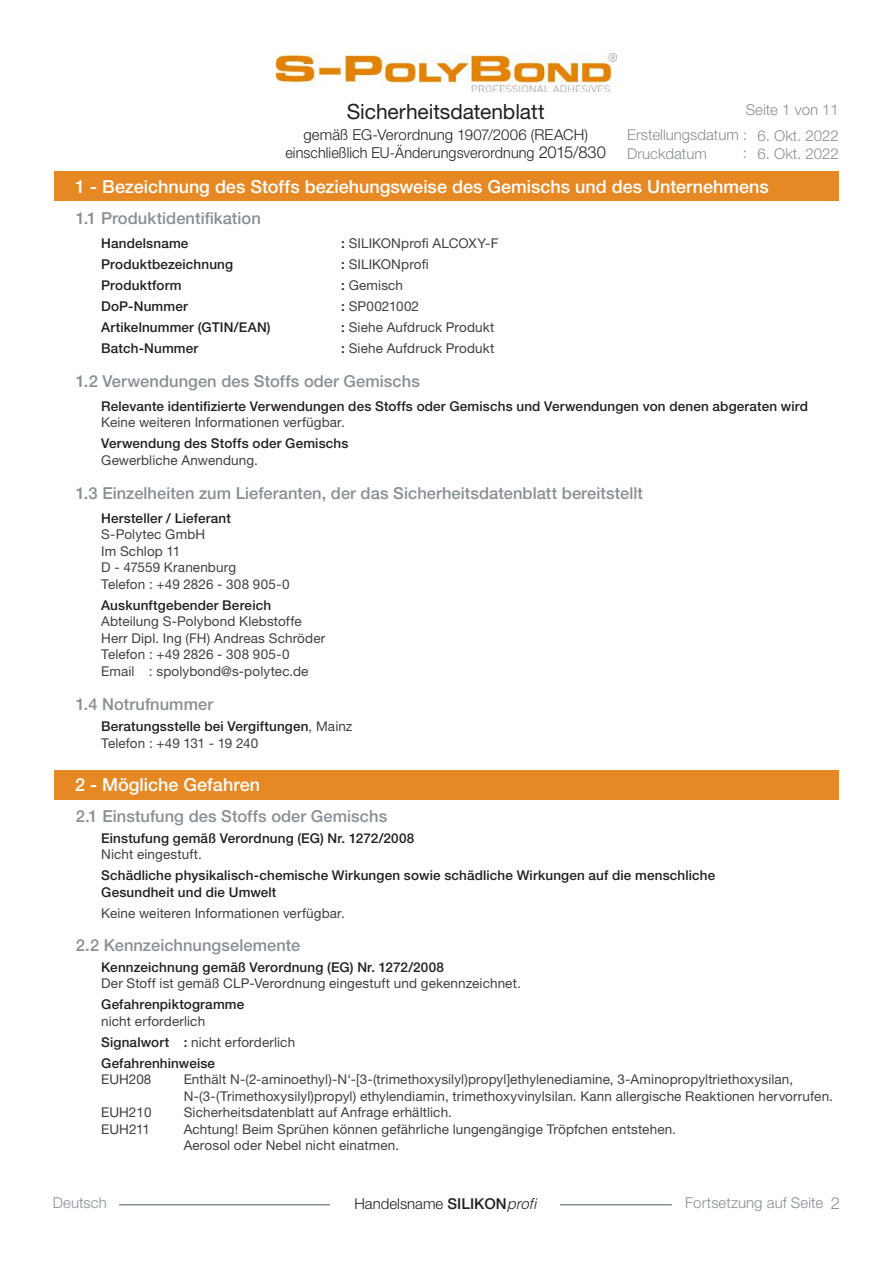
<style>
.page{position:relative;width:893px;height:1263px;background:#fff}
.page>*{position:absolute;margin:0;border:0;box-sizing:border-box;transform-origin:0 0}
.t1{font:21px "Helvetica Neue LT Std";letter-spacing:-.005em;color:#241f1f}
.t2{font:500 18px "Helvetica Neue LT Std";color:#fff}
.t3{font:500 16.5px "Helvetica Neue LT Std";letter-spacing:.005em;color:#888f95}
.t4{font:300 16.5px "Helvetica Neue LT Std";color:#888f95}
.t5{font:300 15px/18px "Helvetica Neue LT Std";letter-spacing:.005em;color:#241f1f;text-align:center}
.t6{font:300 15px/25.3px "Helvetica Neue LT Std";color:#888f95}
.t7{font:13.5px/16.5px "Helvetica Neue LT Std";letter-spacing:.01em;color:#444041}
.t8{font:500 13.5px/16.5px "Helvetica Neue LT Std";letter-spacing:.01em;color:#241f1f}
.s1{font-size:16.5px}
.s2{font-weight:500;color:#241f1f}
.s3{font-weight:400;color:#444041}
.s4{font-weight:500}
.s5{font-family:"Helvetica LT Std";font-style:italic}
</style>
<div class="page">
<img style="left:276px;top:53px;width:341px;height:39px">
<hr style="left:119px;top:1204px;width:553px;height:1px;background:#888f95">
<div style="left:331px;top:1198px;width:229px;height:30px;background:#fff"></div>
<div style="left:54px;top:171px;width:785px;height:30px;background:#e68925"></div>
<div style="left:54px;top:770px;width:785px;height:29px;background:#e68925"></div>
<h1 class="t1" style="left:347px;top:99px;width:199px">Sicherheitsdatenblatt</h1>
<p class="t5" style="left:285px;top:126px;width:322px">gemäß EG-Verordnung 1907/2006 (REACH) einschließlich EU-Änderungsverordnung <span class="s1">2015/830</span></p>
<p class="t6" style="left:757px;top:122px;width:83px">6. Okt. 2022</p>
<p class="t6" style="left:627px;top:97px;width:213px;text-indent:119px">Seite 1 von 11<br>Erstellungsdatum :</p>
<p class="t6" style="left:627px;top:140px;width:81px">Druckdatum</p>
<p class="t6" style="left:743px;top:140px;width:6px">:</p>
<p class="t6" style="left:757px;top:140px;width:83px">6. Okt. 2022</p>
<h2 class="t2" style="left:75px;top:176px;width:695px">1 - Bezeichnung des Stoffs beziehungsweise des Gemischs und des Unternehmens</h2>
<p class="t3" style="left:76px;top:208px;width:187px">1.1 Produktidentifikation</p>
<p class="t8" style="left:101px;top:235px;width:89px">Handelsname</p>
<p class="t7" style="left:341px;top:235px;width:159px"><span class="s2">:</span> SILIKONprofi ALCOXY-F</p>
<p class="t8" style="left:101px;top:256px;width:133px">Produktbezeichnung</p>
<p class="t7" style="left:341px;top:256px;width:89px"><span class="s2">:</span> SILIKONprofi</p>
<p class="t8" style="left:101px;top:277px;width:82px">Produktform</p>
<p class="t7" style="left:341px;top:277px;width:63px"><span class="s2">:</span> Gemisch</p>
<p class="t8" style="left:101px;top:298px;width:88px">DoP-Nummer</p>
<p class="t7" style="left:341px;top:298px;width:79px"><span class="s2">:</span> SP0021002</p>
<p class="t8" style="left:101px;top:319px;width:171px">Artikelnummer (GTIN/EAN)</p>
<p class="t7" style="left:341px;top:319px;width:155px"><span class="s2">:</span> Siehe Aufdruck Produkt</p>
<p class="t8" style="left:101px;top:340px;width:99px">Batch-Nummer</p>
<p class="t7" style="left:341px;top:340px;width:155px"><span class="s2">:</span> Siehe Aufdruck Produkt</p>
<p class="t3" style="left:76px;top:371px;width:346px">1.2 Verwendungen des Stoffs oder Gemischs</p>
<p class="t8" style="left:101px;top:398px;width:708px">Relevante identifizierte Verwendungen des Stoffs oder Gemischs und Verwendungen von denen abgeraten wird</p>
<p class="t7" style="left:101px;top:414px;width:245px">Keine weiteren Informationen verfügbar.</p>
<p class="t8" style="left:101px;top:435px;width:249px">Verwendung des Stoffs oder Gemischs</p>
<p class="t7" style="left:101px;top:452px;width:158px">Gewerbliche Anwendung.</p>
<p class="t3" style="left:76px;top:483px;width:569px">1.3 Einzelheiten zum Lieferanten, der das Sicherheitsdatenblatt bereitstellt</p>
<p class="t8" style="left:101px;top:509px;width:131px">Hersteller / Lieferant</p>
<p class="t7" style="left:101px;top:526px;width:190px">S-Polytec GmbH<br>Im Schlop 11<br>D - 47559 Kranenburg<br>Telefon : +49 2826 - 308 905-0</p>
<p class="t8" style="left:101px;top:596px;width:171px">Auskunftgebender Bereich</p>
<p class="t7" style="left:101px;top:613px;width:226px">Abteilung S-Polybond Klebstoffe Herr Dipl. Ing (FH) Andreas Schröder Telefon : +49 2826 - 308 905-0<br>Email : spolybond@s-polytec.de</p>
<p class="t3" style="left:76px;top:695px;width:139px">1.4 Notrufnummer</p>
<p class="t8" style="left:101px;top:718px;width:253px">Beratungsstelle bei Vergiftungen<span class="s3">, Mainz<br>Telefon : +49 131 - 19 240</span></p>
<h2 class="t2" style="left:75px;top:774px;width:186px">2 - Mögliche Gefahren</h2>
<p class="t3" style="left:76px;top:806px;width:313px">2.1 Einstufung des Stoffs oder Gemischs</p>
<p class="t8" style="left:101px;top:830px;width:315px">Einstufung gemäß Verordnung (EG) Nr. 1272/2008</p>
<p class="t7" style="left:101px;top:846px;width:102px">Nicht eingestuft.</p>
<p class="t8" style="left:101px;top:867px;width:615px">Schädliche physikalisch-chemische Wirkungen sowie schädliche Wirkungen auf die menschliche<br>Gesundheit und die Umwelt</p>
<p class="t7" style="left:101px;top:905px;width:245px">Keine weiteren Informationen verfügbar.</p>
<p class="t3" style="left:76px;top:935px;width:226px">2.2 Kennzeichnungselemente</p>
<p class="t8" style="left:101px;top:958px;width:344px">Kennzeichnung gemäß Verordnung (EG) Nr. 1272/2008</p>
<p class="t7" style="left:101px;top:975px;width:421px">Der Stoff ist gemäß CLP-Verordnung eingestuft und gekennzeichnet.</p>
<p class="t8" style="left:101px;top:996px;width:145px">Gefahrenpiktogramme</p>
<p class="t7" style="left:101px;top:1010px;width:195px;line-height:21px">nicht erforderlich<br><span class="s2">Signalwort :</span> nicht erforderlich<br><span class="s2">Gefahrenhinweise</span></p>
<p class="t7" style="left:101px;top:1071px;width:52px">EUH208</p>
<p class="t7" style="left:184px;top:1071px;width:651px">Enthält N-(2-aminoethyl)-N‘-[3-(trimethoxysilyl)propyl]ethylenediamine, 3-Aminopropyltriethoxysilan,<br>N-(3-(Trimethoxysilyl)propyl) ethylendiamin, trimethoxyvinylsilan. Kann allergische Reaktionen hervorrufen.</p>
<p class="t7" style="left:101px;top:1104px;width:52px">EUH210</p>
<p class="t7" style="left:184px;top:1104px;width:270px">Sicherheitsdatenblatt auf Anfrage erhältlich.</p>
<p class="t7" style="left:101px;top:1120px;width:50px">EUH211</p>
<p class="t7" style="left:184px;top:1120px;width:494px">Achtung! Beim Sprühen können gefährliche lungengängige Tröpfchen entstehen.<br>Aerosol oder Nebel nicht einatmen.</p>
<p class="t6" style="left:53px;top:1190px;width:56px">Deutsch</p>
<p class="t5" style="left:354px;top:1194px;width:183px">Handelsname <span class="s4">SILIKON</span><span class="s5">profi</span></p>
<p class="t6" style="left:685px;top:1190px;width:139px">Fortsetzung auf Seite</p>
<p class="t4" style="left:831px;top:1193px;width:11px">2</p>
</div>
